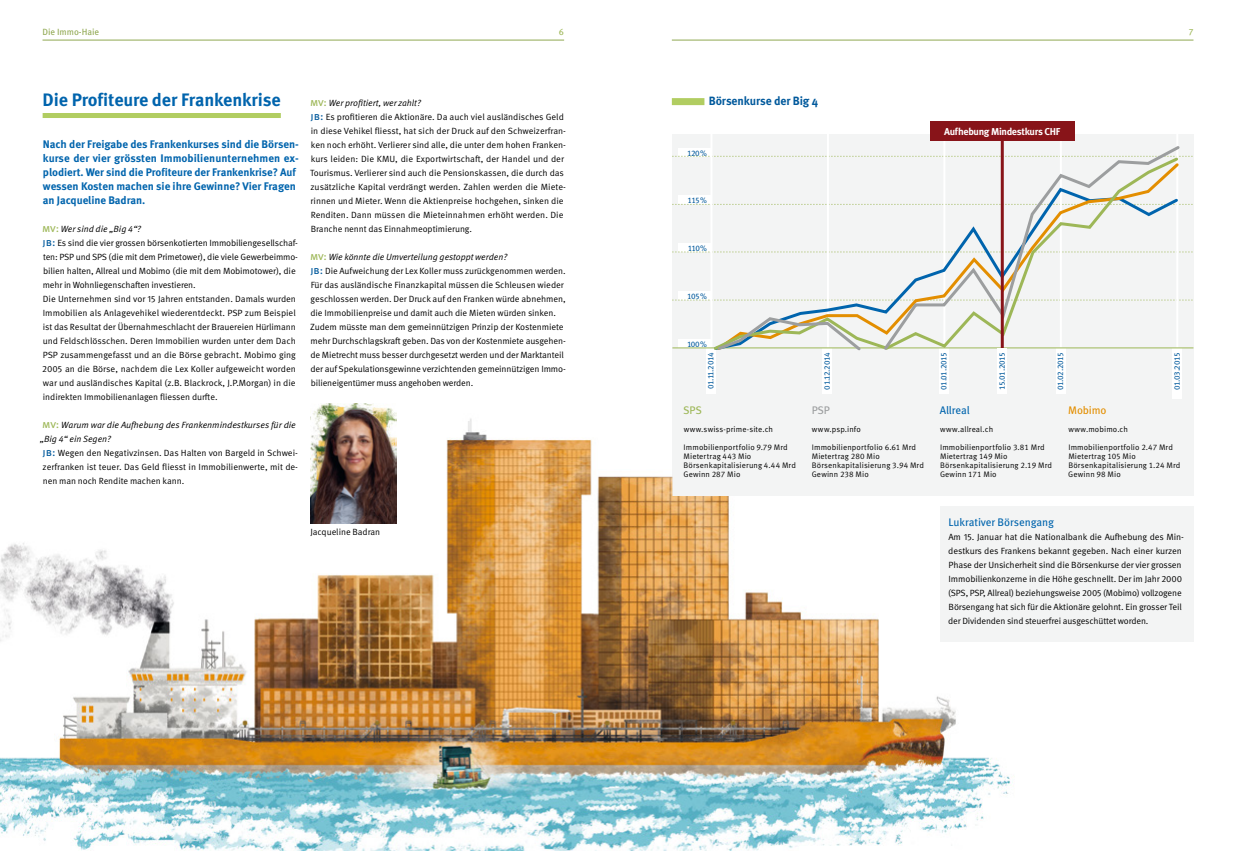
<style>
.page{position:relative;width:1236px;height:851px;background:#fff}
.page>*{position:absolute;margin:0;border:0;box-sizing:border-box;transform-origin:0 0}
.t1{font:700 18px "Meta OT";letter-spacing:-.005em;color:#0064ad}
.t2{font:700 12px "Meta OT";letter-spacing:-.01em;color:#00599c}
.t3{font:700 11px/14px "Meta OT";letter-spacing:-.005em;color:#0064ad}
.t4{font:11px "Meta OT";letter-spacing:-.005em;color:#0064ad}
.t5{font:11px "Meta OT";color:#e38e00}
.t6{font:11px "Meta OT";color:#9db757}
.t7{font:11px "Meta OT";color:#9c9e9f}
.t8{font:700 10px "Meta OT";letter-spacing:-.03em;color:#fff}
.t9{font:9px/14px "Meta OT Norm";letter-spacing:-.01em;color:#000}
.t10{font:9px/14px "Meta OT Norm Ita";letter-spacing:-.005em;color:#000}
.t11{font:9px "Meta OT";letter-spacing:-.005em;color:#90a851}
.t12{font:9px "Meta OT";color:#9db757}
.t13{font:8px/9px "Meta OT Norm";letter-spacing:.01em;color:#000}
.t14{font:8px "Meta OT";letter-spacing:-.045em;color:#00599c}
.s1{font-family:"Meta OT";font-size:11px;color:#9db757}
.s2{font-family:"Meta OT";font-size:11px;color:#00599c}
</style>
<div class="page">
<img style="left:0;top:412px;width:1058px;height:438px">
<hr style="left:672px;top:40px;width:521px;height:1px;background:#90a851">
<hr style="left:43px;top:40px;width:521px;height:1px;background:#90a851">
<div style="left:0;top:353px;width:303px;height:144px;background:#fff"></div>
<div style="left:43px;top:113px;width:238px;height:5px;background:#b1cd61"></div>
<div style="left:672px;top:134px;width:521px;height:362px;background:#f3f4f4"></div>
<div style="left:679px;top:244px;width:32px;height:8px;background:#fff"></div>
<svg style="left:672px;top:251px;width:521px;height:1px"></svg>
<div style="left:679px;top:291px;width:32px;height:9px;background:#fff"></div>
<svg style="left:672px;top:299px;width:521px;height:1px"></svg>
<div style="left:679px;top:196px;width:32px;height:8px;background:#fff"></div>
<svg style="left:672px;top:204px;width:521px;height:1px"></svg>
<div style="left:679px;top:148px;width:32px;height:8px;background:#fff"></div>
<svg style="left:672px;top:156px;width:521px;height:1px"></svg>
<hr style="left:827px;top:128px;width:2px;height:219px;background:#fff">
<div style="left:822px;top:348px;width:10px;height:45px;background:#fff"></div>
<hr style="left:1060px;top:128px;width:2px;height:219px;background:#fff">
<div style="left:1056px;top:348px;width:9px;height:45px;background:#fff"></div>
<hr style="left:710px;top:128px;width:2px;height:219px;background:#fff">
<div style="left:706px;top:348px;width:10px;height:45px;background:#fff"></div>
<hr style="left:943px;top:128px;width:2px;height:219px;background:#fff">
<div style="left:939px;top:348px;width:10px;height:45px;background:#fff"></div>
<hr style="left:1176px;top:128px;width:2px;height:219px;background:#fff">
<div style="left:1172px;top:348px;width:10px;height:51px;background:#fff"></div>
<div style="left:679px;top:339px;width:32px;height:8px;background:#fff"></div>
<hr style="left:672px;top:347px;width:521px;height:1px;background:#9db757">
<div style="left:672px;top:98px;width:32px;height:7px;background:#b1cd61"></div>
<img style="left:310px;top:403px;width:86px;height:120px">
<div style="left:940px;top:506px;width:253px;height:135px;background:#f3f4f4"></div>
<svg style="left:711px;top:155px;width:170px;height:195px"></svg>
<svg style="left:881px;top:143px;width:301px;height:209px"></svg>
<hr style="left:1001px;top:130px;width:3px;height:218px;background:#881419">
<div style="left:997px;top:348px;width:10px;height:45px;background:#fff"></div>
<div style="left:930px;top:121px;width:145px;height:20px;background:#881419"></div>
<svg style="left:716px;top:315px;width:147px;height:36px"></svg>
<p class="t11" style="left:43px;top:27px;width:58px">Die Immo-Haie</p>
<p class="t12" style="left:559px;top:27px;width:7px">6</p>
<p class="t12" style="left:1189px;top:27px;width:6px">7</p>
<h1 class="t1" style="left:43px;top:88px;width:240px">Die Profiteure der Frankenkrise</h1>
<p class="t3" style="left:43px;top:137px;width:257px">Nach der Freigabe des Frankenkurses sind die Börsen&shy;kurse der vier grössten Immobilienunternehmen ex&shy;plodiert. Wer sind die Profiteure der Frankenkrise? Auf wessen Kosten machen sie ihre Gewinne? Vier Fragen an Jacqueline Badran.</p>
<p class="t10" style="left:42px;top:222px;width:101px"><span class="s1">mv:</span> Wer sind die „Big 4“?</p>
<p class="t9" style="left:42px;top:236px;width:257px"><span class="s2">jb:</span> Es sind die vier grossen börsenkotierten Immobiliengesellschaf&shy;ten: PSP und SPS (die mit dem Primetower), die viele Gewerbeimmo&shy;bilien halten, Allreal und Mobimo (die mit dem Mobimotower), die mehr in Wohnliegenschaften investieren.<br>Die Unternehmen sind vor 15 Jahren entstanden. Damals wurden Immobilien als Anlagevehikel wiederentdeckt. PSP zum Beispiel ist das Resultat der Übernahmeschlacht der Brauereien Hürlimann und Feldschlösschen. Deren Immobilien wurden unter dem Dach PSP zusammengefasst und an die Börse gebracht. Mobimo ging 2005 an die Börse, nachdem die Lex Koller aufgeweicht worden war und ausländisches Kapital (z.B. Blackrock, J.P.Morgan) in die indirekten Immobilienanlagen fliessen durfte.</p>
<p class="t10" style="left:40px;top:418px;width:257px"><span class="s1">mv:</span> Warum war die Aufhebung des Frankenmindestkurses für die „Big 4“ ein Segen?</p>
<p class="t9" style="left:43px;top:446px;width:257px;text-align:justify"><span class="s2">jb:</span> Wegen den Negativzinsen. Das Halten von Bargeld in Schwei&shy;zerfranken ist teuer. Das Geld fliesst in Immobilienwerte, mit de&shy;nen man noch Rendite machen kann.</p>
<p class="t10" style="left:310px;top:96px;width:112px"><span class="s1">mv:</span> Wer profitiert, wer zahlt?</p>
<p class="t9" style="left:310px;top:110px;width:257px"><span class="s2">jb:</span> Es profitieren die Aktionäre. Da auch viel ausländisches Geld in diese Vehikel fliesst, hat sich der Druck auf den Schweizerfran&shy;ken noch erhöht. Verlierer sind alle, die unter dem hohen Franken&shy;kurs leiden: Die KMU, die Exportwirtschaft, der Handel und der Tourismus. Verlierer sind auch die Pensionskassen, die durch das zusätzliche Kapital verdrängt werden. Zahlen werden die Miete&shy;rinnen und Mieter. Wenn die Aktienpreise hochgehen, sinken die Renditen. Dann müssen die Mieteinnahmen erhöht werden. Die Branche nennt das Einnahmeoptimierung.</p>
<p class="t10" style="left:310px;top:250px;width:199px"><span class="s1">mv:</span> Wie könnte die Umverteilung gestoppt werden?</p>
<p class="t9" style="left:310px;top:264px;width:257px"><span class="s2">jb:</span> Die Aufweichung der Lex Koller muss zurückgenommen werden.<br>Für das ausländische Finanzkapital müssen die Schleusen wieder geschlossen werden. Der Druck auf den Franken würde abnehmen, die Immobilienpreise und damit auch die Mieten würden sinken.<br>Zudem müsste man dem gemeinnützigen Prinzip der Kostenmiete mehr Durchschlagskraft geben. Das von der Kostenmiete ausgehen&shy;de Mietrecht muss besser durchgesetzt werden und der Marktanteil der auf Spekulationsgewinne verzichtenden gemeinnützigen Immo&shy;bilieneigentümer muss angehoben werden.</p>
<p class="t9" style="left:310px;top:525px;width:71px">Jacqueline Badran</p>
<h2 class="t2" style="left:709px;top:94px;width:111px">Börsenkurse der Big 4</h2>
<p class="t14" style="left:687px;top:148px;width:21px">120%</p>
<p class="t14" style="left:688px;top:196px;width:21px">115%</p>
<p class="t14" style="left:688px;top:244px;width:21px">110%</p>
<p class="t14" style="left:687px;top:291px;width:21px">105%</p>
<p class="t14" style="left:687px;top:339px;width:21px">100%</p>
<p class="t8" style="left:944px;top:125px;width:118px">Aufhebung Mindestkurs CHF</p>
<p class="t14" style="left:706px;top:389px;width:38px;rotate:-90deg">01.11.2014</p>
<p class="t14" style="left:822px;top:389px;width:38px;rotate:-90deg">01.12.2014</p>
<p class="t14" style="left:939px;top:389px;width:38px;rotate:-90deg">01.01.2015</p>
<p class="t14" style="left:1056px;top:390px;width:39px;rotate:-90deg">01.02.2015</p>
<p class="t14" style="left:1172px;top:389px;width:39px;rotate:-90deg">01.03.2015</p>
<p class="t14" style="left:997px;top:389px;width:38px;rotate:-90deg">15.01.2015</p>
<p class="t6" style="left:683px;top:403px;width:20px">SPS</p>
<p class="t13" style="left:684px;top:424px;width:91px">www.swiss-prime-site.ch</p>
<p class="t13" style="left:683px;top:442px;width:114px">Immobilienportfolio 9.79 Mrd<br>Mietertrag 443 Mio<br>Börsenkapitalisierung 4.44 Mrd<br>Gewinn 287 Mio</p>
<p class="t7" style="left:812px;top:403px;width:20px">PSP</p>
<p class="t13" style="left:812px;top:424px;width:51px">www.psp.info</p>
<p class="t13" style="left:812px;top:442px;width:114px">Immobilienportfolio 6.61 Mrd<br>Mietertrag 280 Mio<br>Börsenkapitalisierung 3.94 Mrd<br>Gewinn 238 Mio</p>
<p class="t4" style="left:940px;top:403px;width:32px">Allreal</p>
<p class="t13" style="left:940px;top:424px;width:54px">www.allreal.ch</p>
<p class="t13" style="left:940px;top:442px;width:113px">Immobilienportfolio 3.81 Mrd<br>Mietertrag 149 Mio<br>Börsenkapitalisierung 2.19 Mrd<br>Gewinn 171 Mio</p>
<p class="t5" style="left:1068px;top:403px;width:40px">Mobimo</p>
<p class="t13" style="left:1068px;top:424px;width:61px">www.mobimo.ch</p>
<p class="t13" style="left:1068px;top:442px;width:114px">Immobilienportfolio 2.47 Mrd<br>Mietertrag 105 Mio<br>Börsenkapitalisierung 1.24 Mrd<br>Gewinn 98 Mio</p>
<p class="t4" style="left:948px;top:515px;width:107px">Lukrativer Börsengang</p>
<p class="t9" style="left:948px;top:530px;width:237px">Am 15. Januar hat die Nationalbank die Aufhebung des Min&shy;destkurs des Frankens bekannt gegeben. Nach einer kurzen Phase der Unsicherheit sind die Börsenkurse der vier grossen Immobilienkonzerne in die Höhe geschnellt. Der im Jahr 2000 (SPS, PSP, Allreal) beziehungsweise 2005 (Mobimo) vollzogene Börsengang hat sich für die Aktionäre gelohnt. Ein grosser Teil der Dividenden sind steuerfrei ausgeschüttet worden.</p>
</div>
